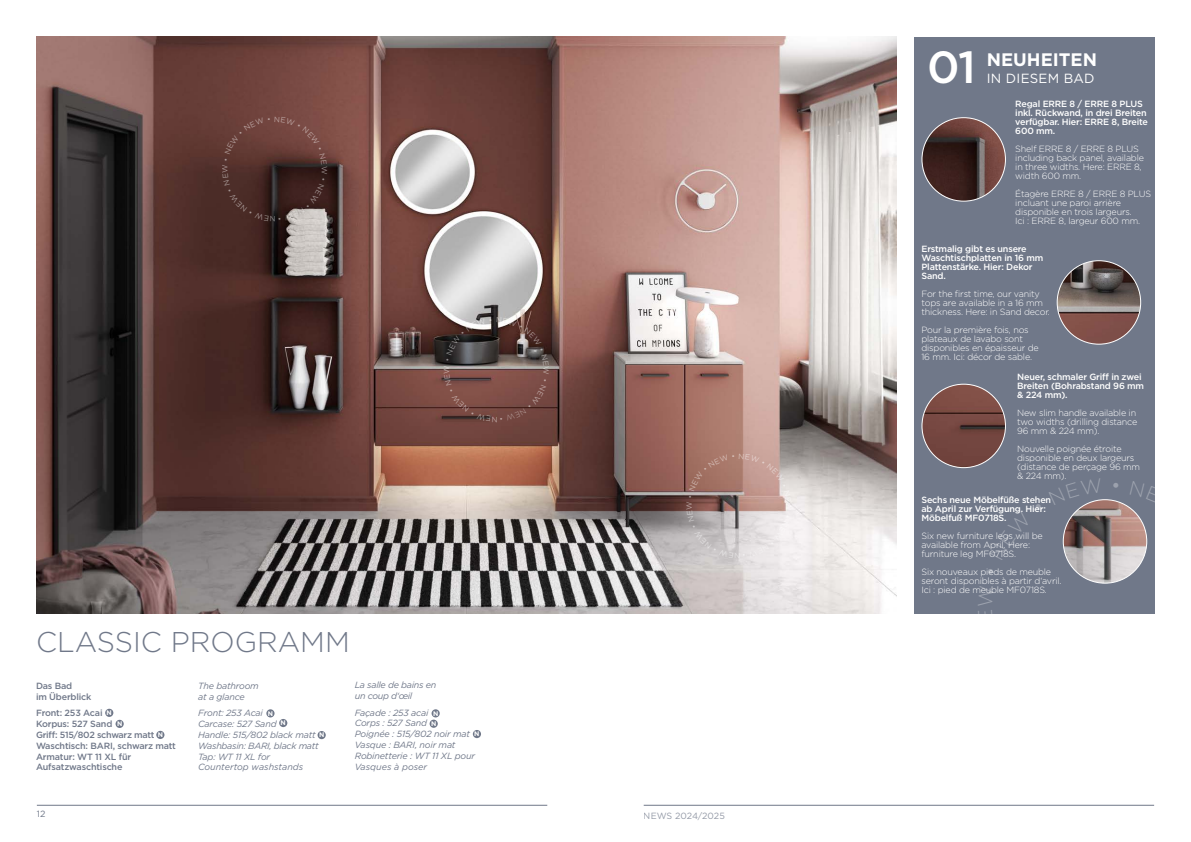
<style>
.page{position:relative;width:1191px;height:842px;background:#fff}
.page>*{position:absolute;margin:0;border:0;box-sizing:border-box;transform-origin:0 0}
.t1{font:500 45px "Gotham";color:#fff}
.t2{font:300 28.5px "Gotham";color:#707889}
.t3{font:700 18.1px "Gotham";color:#fff}
.t4{font:13.3px "Gotham";letter-spacing:.02em;color:#fff}
.t5{font:300 9px/9px "Gotham";letter-spacing:-.02em;color:#fff}
.t6{font:500 9px/9px "Gotham";letter-spacing:-.02em;color:#fff}
.t7{font:italic 9px/10.8px "Gotham";letter-spacing:-.02em;color:#707889}
.t8{font:500 9px/10.8px "Gotham";letter-spacing:-.02em;color:#707889}
.t9{font:9px "Gotham";color:#707889}
.t10{font:700 6.7px "Gotham";color:#fff}
</style>
<div class="page">
<hr style="left:37px;top:805px;width:510px;height:1px;background:#707889">
<hr style="left:643px;top:805px;width:511px;height:1px;background:#707889">
<img style="left:36px;top:36px;width:860px;height:578px">
<div style="left:913px;top:37px;width:241px;height:576px;background:#707889"></div>
<img style="left:922px;top:118px;width:83px;height:83px;border-radius:42px">
<img style="left:922px;top:384px;width:83px;height:84px;border-radius:42px">
<img style="left:1057px;top:261px;width:83px;height:83px;border-radius:42px">
<img style="left:1063px;top:500px;width:83px;height:83px;border-radius:42px">
<div style="left:105px;top:709px;width:8px;height:8px;background:#707889;border-radius:50%"></div>
<div style="left:266px;top:709px;width:8px;height:8px;background:#707889;border-radius:50%"></div>
<div style="left:431px;top:709px;width:9px;height:8px;background:#707889;border-radius:50%"></div>
<div style="left:116px;top:720px;width:8px;height:8px;background:#707889;border-radius:50%"></div>
<div style="left:156px;top:731px;width:8px;height:8px;background:#707889;border-radius:50%"></div>
<div style="left:279px;top:719px;width:8px;height:8px;background:#707889;border-radius:50%"></div>
<div style="left:317px;top:731px;width:9px;height:8px;background:#707889;border-radius:50%"></div>
<div style="left:429px;top:720px;width:9px;height:8px;background:#707889;border-radius:50%"></div>
<div style="left:473px;top:730px;width:8px;height:8px;background:#707889;border-radius:50%"></div>
<svg style="left:686px;top:453px;width:98px;height:87px;background:#b49892"></svg>
<svg style="left:222px;top:116px;width:105px;height:105px;background:#583732"></svg>
<svg style="left:444px;top:317px;width:105px;height:105px;background:#6b4e49"></svg>
<svg style="left:977px;top:613px;width:16px;height:1px"></svg>
<svg style="left:1084px;top:499px;width:18px;height:6px"></svg>
<svg style="left:1154px;top:481px;width:1px;height:21px"></svg>
<h2 class="t2" style="left:36px;top:624px;width:315px">CLASSIC PROGRAMM</h2>
<p class="t7" style="left:355px;top:679px;width:83px">La salle de bains en un coup d‘œil</p>
<p class="t7" style="left:355px;top:707px;width:122px">Façade : 253 acai<br>Corps : 527 Sand<br>Poignée : 515/802 noir mat<br>Vasque : BARI, noir mat<br>Robinetterie : WT 11 XL pour<br>Vasques à poser</p>
<p class="t7" style="left:198px;top:680px;width:62px">The bathroom at a glance</p>
<p class="t7" style="left:198px;top:708px;width:122px">Front: 253 Acai<br>Carcase: 527 Sand<br>Handle: 515/802 black matt<br>Washbasin: BARI, black matt<br>Tap: WT 11 XL for<br>Countertop washstands</p>
<p class="t8" style="left:36px;top:680px;width:57px">Das Bad<br>im Überblick</p>
<p class="t8" style="left:36px;top:708px;width:141px">Front: 253 Acai<br>Korpus: 527 Sand<br>Griff: 515/802 schwarz matt<br>Waschtisch: BARI, schwarz matt<br>Armatur: WT 11 XL für<br>Aufsatzwaschtische</p>
<p class="t10" style="left:107px;top:708px;width:7px">N</p>
<p class="t10" style="left:268px;top:709px;width:7px">N</p>
<p class="t10" style="left:433px;top:709px;width:7px">N</p>
<p class="t10" style="left:117px;top:719px;width:7px">N</p>
<p class="t10" style="left:158px;top:730px;width:7px">N</p>
<p class="t10" style="left:281px;top:718px;width:7px">N</p>
<p class="t10" style="left:431px;top:719px;width:7px">N</p>
<p class="t10" style="left:474px;top:729px;width:7px">N</p>
<p class="t10" style="left:319px;top:731px;width:7px">N</p>
<p class="t9" style="left:37px;top:808px;width:10px">12</p>
<p class="t9" style="left:643px;top:810px;width:83px">NEWS 2024/2025</p>
<h1 class="t1" style="left:927px;top:38px;width:50px">01</h1>
<h3 class="t3" style="left:986px;top:48px;width:112px">NEUHEITEN</h3>
<h3 class="t4" style="left:986px;top:70px;width:109px">IN DIESEM BAD</h3>
<p class="t6" style="left:1015px;top:100px;width:134px">Regal ERRE 8 / ERRE 8 PLUS inkl. Rückwand, in drei Breiten verfügbar. Hier: ERRE 8, Breite<br>600 mm.</p>
<p class="t5" style="left:1015px;top:144px;width:130px">Shelf ERRE 8 / ERRE 8 PLUS including back panel, available in three widths. Here: ERRE 8, width 600 mm.</p>
<p class="t5" style="left:1015px;top:189px;width:137px">Étagère ERRE 8 / ERRE 8 PLUS incluant une paroi arrière disponible en trois largeurs.<br>Ici : ERRE 8, largeur 600 mm.</p>
<p class="t6" style="left:921px;top:244px;width:123px">Erstmalig gibt es unsere<br>Waschtischplatten in 16 mm<br>Plattenstärke. Hier: Dekor<br>Sand.</p>
<p class="t5" style="left:921px;top:289px;width:130px">For the first time, our vanity tops are available in a 16 mm thickness. Here: in Sand decor.</p>
<p class="t5" style="left:921px;top:325px;width:119px">Pour la première fois, nos plateaux de lavabo sont disponibles en épaisseur de<br>16 mm. Ici: décor de sable.</p>
<p class="t6" style="left:1017px;top:372px;width:128px">Neuer, schmaler Griff in zwei<br>Breiten (Bohrabstand 96 mm &amp; 224 mm).</p>
<p class="t5" style="left:1017px;top:408px;width:122px">New slim handle available in two widths (drilling distance<br>96 mm &amp; 224 mm).</p>
<p class="t5" style="left:1017px;top:444px;width:124px">Nouvelle poignée étroite disponible en deux largeurs (distance de perçage 96 mm &amp; 224 mm).</p>
<p class="t6" style="left:921px;top:495px;width:131px">Sechs neue Möbelfüße stehen ab April zur Verfügung. Hier:<br>Möbelfuß MF0718S.</p>
<p class="t5" style="left:921px;top:531px;width:123px">Six new furniture legs will be available from April. Here: furniture leg MF0718S.</p>
<p class="t5" style="left:921px;top:567px;width:142px">Six nouveaux pieds de meuble seront disponibles à partir d‘avril.<br>Ici : pied de meuble MF0718S.</p>
</div>
